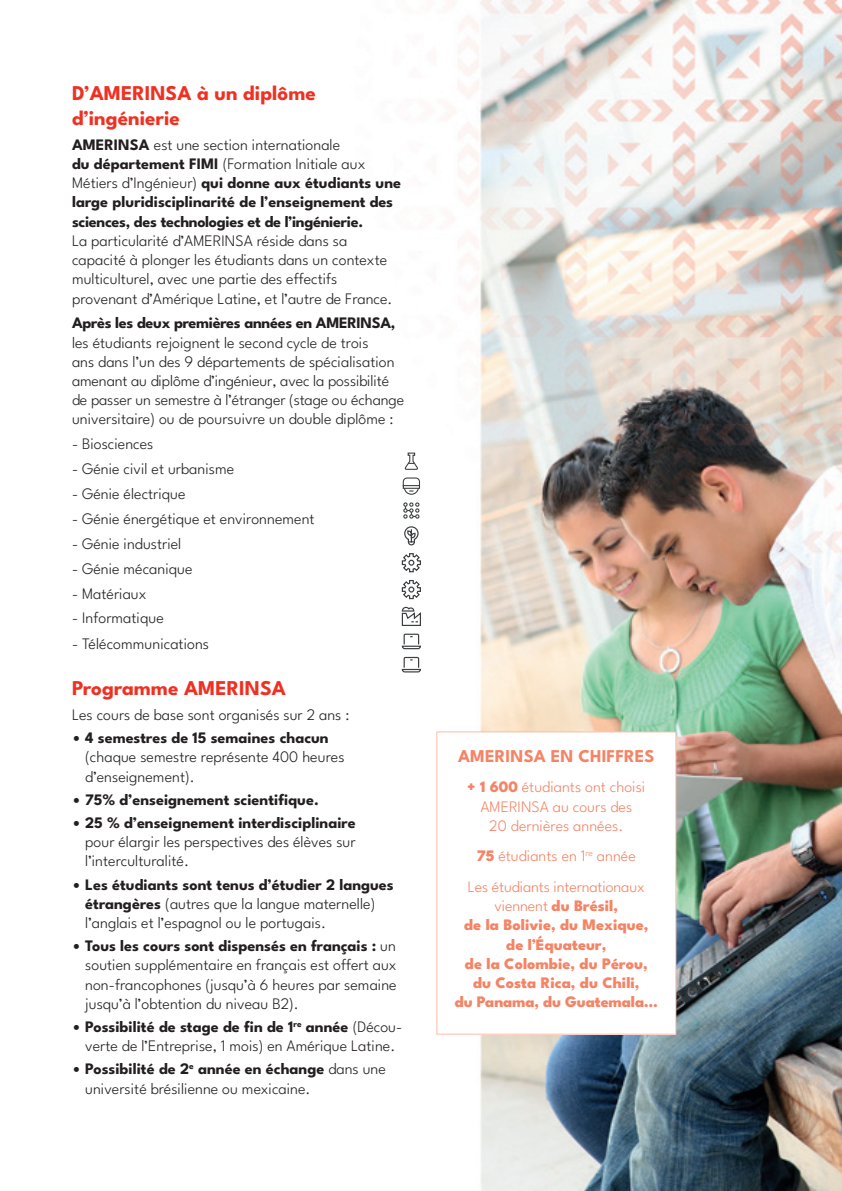
<style>
.page{position:relative;width:842px;height:1191px;background:#fff}
.page>*{position:absolute;margin:0;border:0;box-sizing:border-box;transform-origin:0 0}
.t1{font:700 21px/25.2px "League Spartan";color:#ef3122}
.t2{font:700 18px "League Spartan";letter-spacing:.005em;color:#f48465}
.t3{font:300 16px/19.2px "League Spartan";color:#231f20}
.t4{font:700 16px/19.2px "League Spartan";color:#231f20}
.t5{font:800 16px/19.2px "League Spartan";color:#f48465;text-align:center}
.t6{font:300 16px/19.2px "League Spartan";color:#f48465;text-align:center}
.t7{font:700 16px "League Spartan";letter-spacing:-.02em;color:#231f20}
.s1{font-weight:300}
.s2{font-weight:700}
.s3{font-weight:800}
</style>
<div class="page">
<img style="left:404px;top:0;width:438px;height:1191px">
<div style="left:437px;top:732px;width:239px;height:302px;background:#fff"></div>
<div style="left:437px;top:731px;width:239px;height:303px;border:1px solid #fabda6"></div>
<svg style="left:405px;top:452px;width:13px;height:18px"></svg>
<svg style="left:402px;top:477px;width:19px;height:18px"></svg>
<svg style="left:403px;top:502px;width:16px;height:16px"></svg>
<svg style="left:404px;top:526px;width:15px;height:20px"></svg>
<svg style="left:401px;top:552px;width:21px;height:21px"></svg>
<svg style="left:401px;top:579px;width:21px;height:21px"></svg>
<svg style="left:401px;top:606px;width:21px;height:20px"></svg>
<svg style="left:401px;top:633px;width:21px;height:17px"></svg>
<svg style="left:401px;top:656px;width:21px;height:17px"></svg>
<h1 class="t1" style="left:72px;top:78px;width:245px">D’AMERINSA à un diplôme d’ingénierie</h1>
<p class="t4" style="left:72px;top:135px;width:331px">AMERINSA <span class="s1">est une section internationale<br></span>du département FIMI <span class="s1">(Formation Initiale aux Métiers d’Ingénieur)</span> qui donne aux étudiants une large pluridisciplinarité de l’enseignement des sciences, des technologies et de l’ingénierie.</p>
<p class="t3" style="left:72px;top:232px;width:322px">La particularité d’AMERINSA réside dans sa capacité à plonger les étudiants dans un contexte multiculturel, avec une partie des effectifs provenant d’Amérique Latine, et l’autre de France.</p>
<p class="t7" style="left:72px;top:311px;width:325px">Après les deux premières années en AMERINSA,</p>
<p class="t3" style="left:72px;top:334px;width:334px">les étudiants rejoignent le second cycle de trois<br>ans dans l’un des 9 départements de spécialisation amenant au diplôme d’ingénieur, avec la possibilité de passer un semestre à l’étranger (stage ou échange universitaire) ou de poursuivre un double diplôme :</p>
<p class="t3" style="left:72px;top:436px;width:83px">- Biosciences</p>
<p class="t3" style="left:72px;top:461px;width:164px">- Génie civil et urbanisme</p>
<p class="t3" style="left:72px;top:485px;width:115px">- Génie électrique</p>
<p class="t3" style="left:72px;top:510px;width:244px">- Génie énergétique et environnement</p>
<p class="t3" style="left:72px;top:535px;width:111px">- Génie industriel</p>
<p class="t3" style="left:72px;top:560px;width:122px">- Génie mécanique</p>
<p class="t3" style="left:72px;top:582px;width:76px">- Matériaux</p>
<p class="t3" style="left:72px;top:610px;width:93px">- Informatique</p>
<p class="t3" style="left:72px;top:636px;width:139px">- Télécommunications</p>
<h1 class="t1" style="left:72px;top:673px;width:215px">Programme AMERINSA</h1>
<p class="t3" style="left:72px;top:706px;width:279px">Les cours de base sont organisés sur 2 ans :</p>
<p class="t4" style="left:72px;top:727px;width:258px">• 4 semestres de 15 semaines chacun</p>
<p class="t3" style="left:85px;top:749px;width:261px">(chaque semestre représente 400 heures d’enseignement).</p>
<p class="t4" style="left:72px;top:788px;width:248px">• 75% d’enseignement scientifique.</p>
<p class="t4" style="left:72px;top:811px;width:285px">• 25 % d’enseignement interdisciplinaire</p>
<p class="t3" style="left:85px;top:833px;width:272px">pour élargir les perspectives des élèves sur l’interculturalité.</p>
<p class="t3" style="left:85px;top:876px;width:310px;text-indent:-13px"><span class="s2">• Les étudiants sont tenus d’étudier 2 langues étrangères</span> (autres que la langue maternelle) l’anglais et l’espagnol ou le portugais.</p>
<p class="t3" style="left:85px;top:937px;width:313px;text-align:justify;text-indent:-13px"><span class="s2">• Tous les cours sont dispensés en français :</span> un soutien supplémentaire en français est offert aux non-francophones (jusqu’à 6 heures par semaine jusqu’à l’obtention du niveau B2).</p>
<p class="t3" style="left:72px;top:1018px;width:332px;text-align:center"><span class="s2">• Possibilité de stage de fin de 1</span><sup>re</sup> <span class="s2">année</span> (Décou&shy;verte de l’Entreprise, 1 mois) en Amérique Latine.</p>
<p class="t3" style="left:85px;top:1061px;width:302px;text-indent:-13px"><span class="s2">• Possibilité de 2</span><sup>e</sup> <span class="s2">année en échange</span> dans une université brésilienne ou mexicaine.</p>
<p class="t2" style="left:458px;top:745px;width:198px">AMERINSA EN CHIFFRES</p>
<p class="t6" style="left:467px;top:779px;width:180px"><span class="s3">+ 1 600</span> étudiants ont choisi<br>AMERINSA au cours des<br>20 dernières années.</p>
<p class="t6" style="left:468px;top:842px;width:179px;line-height:30.6px"><span class="s3">75</span> étudiants en 1<sup>re</sup> année<br>Les étudiants internationaux</p>
<p class="t5" style="left:455px;top:896px;width:204px"><span class="s1">viennent</span> du Brésil,<br>de la Bolivie, du Mexique, de l’Équateur,<br>de la Colombie, du Pérou, du Costa Rica, du Chili,<br>du Panama, du Guatemala…</p>
</div>
